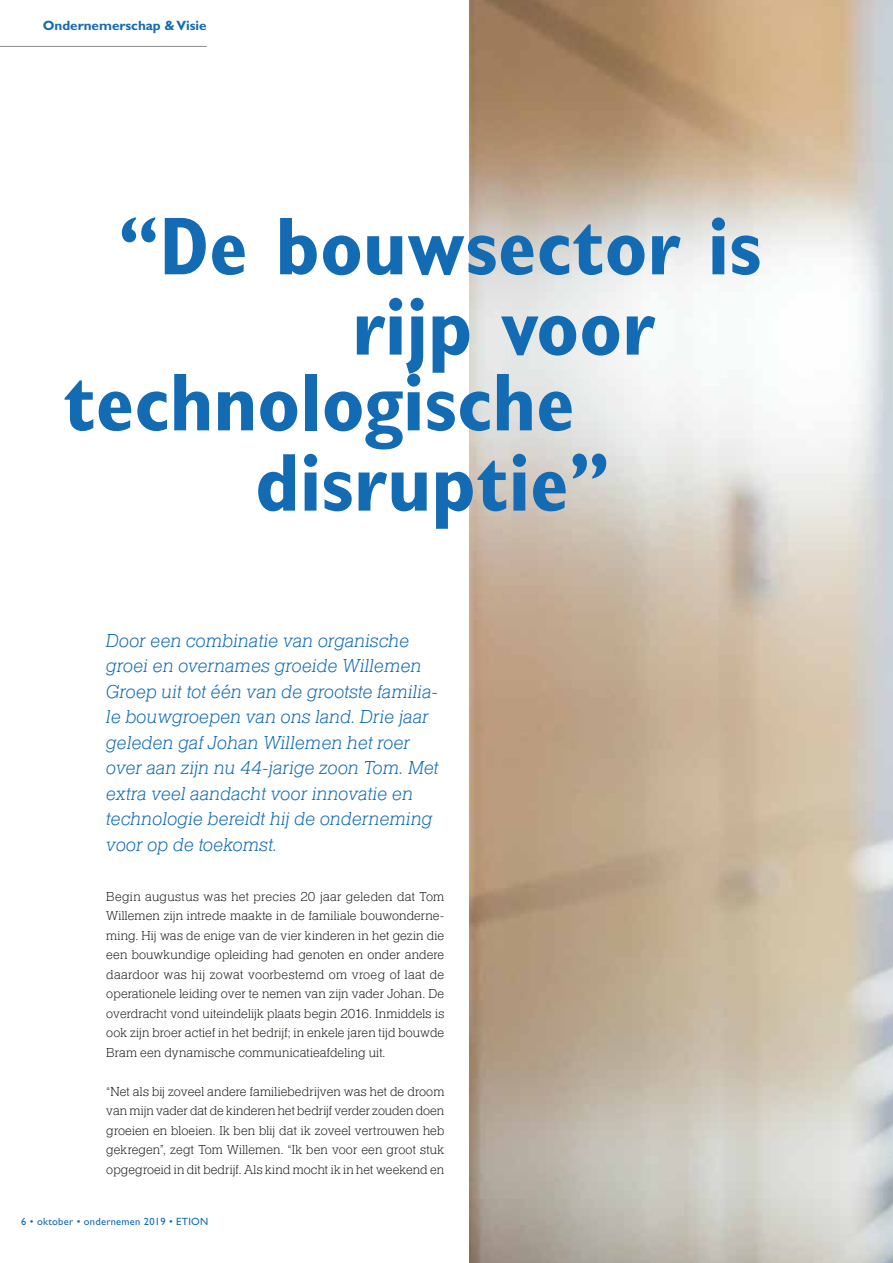
<style>
.page{position:relative;width:893px;height:1263px;background:#fff}
.page>*{position:absolute;margin:0;border:0;box-sizing:border-box;transform-origin:0 0}
.t1{font:700 condensed 82.5px/156px "Gill Sans Std";color:#136bb4}
.t2{font:italic 300 19.5px/25.5px "Helserif";color:#136bb4}
.t3{font:300 13.5px/19.5px "Helserif";letter-spacing:.005em;color:#1d1d1b;text-align:justify}
.t4{font:700 13.5px "Gill Sans Std";color:#136bb4}
.t5{font:10.5px "Gill Sans Std";letter-spacing:.025em;color:#136bb4}
</style>
<div class="page">
<hr style="left:0;top:46px;width:207px;height:1px;background:#8b8a8c">
<img style="left:470px;top:0;width:423px;height:1263px">
<p class="t4" style="left:43px;top:18px;width:165px">Ondernemerschap &amp; Visie</p>
<h1 class="t1" style="left:63px;top:168px;width:700px;text-indent:55px">“De bouwsector is technologische</h1>
<h1 class="t1" style="left:255px;top:248px;width:401px;text-indent:97px">rijp voor disruptie”</h1>
<p class="t2" style="left:106px;top:628px;width:334px">Door een combinatie van organische groei en overnames groeide Willemen Groep uit tot één van de grootste familia&shy;le bouwgroepen van ons land. Drie jaar geleden gaf Johan Willemen het roer over aan zijn nu 44-jarige zoon Tom. Met extra veel aandacht voor innovatie en technologie bereidt hij de onderneming voor op de toekomst.</p>
<p class="t3" style="left:106px;top:887px;width:340px">Begin augustus was het precies 20 jaar geleden dat Tom Willemen zijn intrede maakte in de familiale bouwonderne&shy;ming. Hij was de enige van de vier kinderen in het gezin die een bouwkundige opleiding had genoten en onder andere daardoor was hij zowat voorbestemd om vroeg of laat de operationele leiding over te nemen van zijn vader Johan. De overdracht vond uiteindelijk plaats begin 2016. Inmiddels is ook zijn broer actief in het bedrijf; in enkele jaren tijd bouwde Bram een dynamische communicatieafdeling uit.</p>
<p class="t3" style="left:106px;top:1082px;width:340px">“Net als bij zoveel andere familiebedrijven was het de droom van mijn vader dat de kinderen het bedrijf verder zouden doen groeien en bloeien. Ik ben blij dat ik zoveel vertrouwen heb gekregen”, zegt Tom Willemen. “Ik ben voor een groot stuk opgegroeid in dit bedrijf. Als kind mocht ik in het weekend en</p>
<p class="t5" style="left:21px;top:1216px;width:189px">6 • oktober • ondernemen 2019 • ETION</p>
</div>
